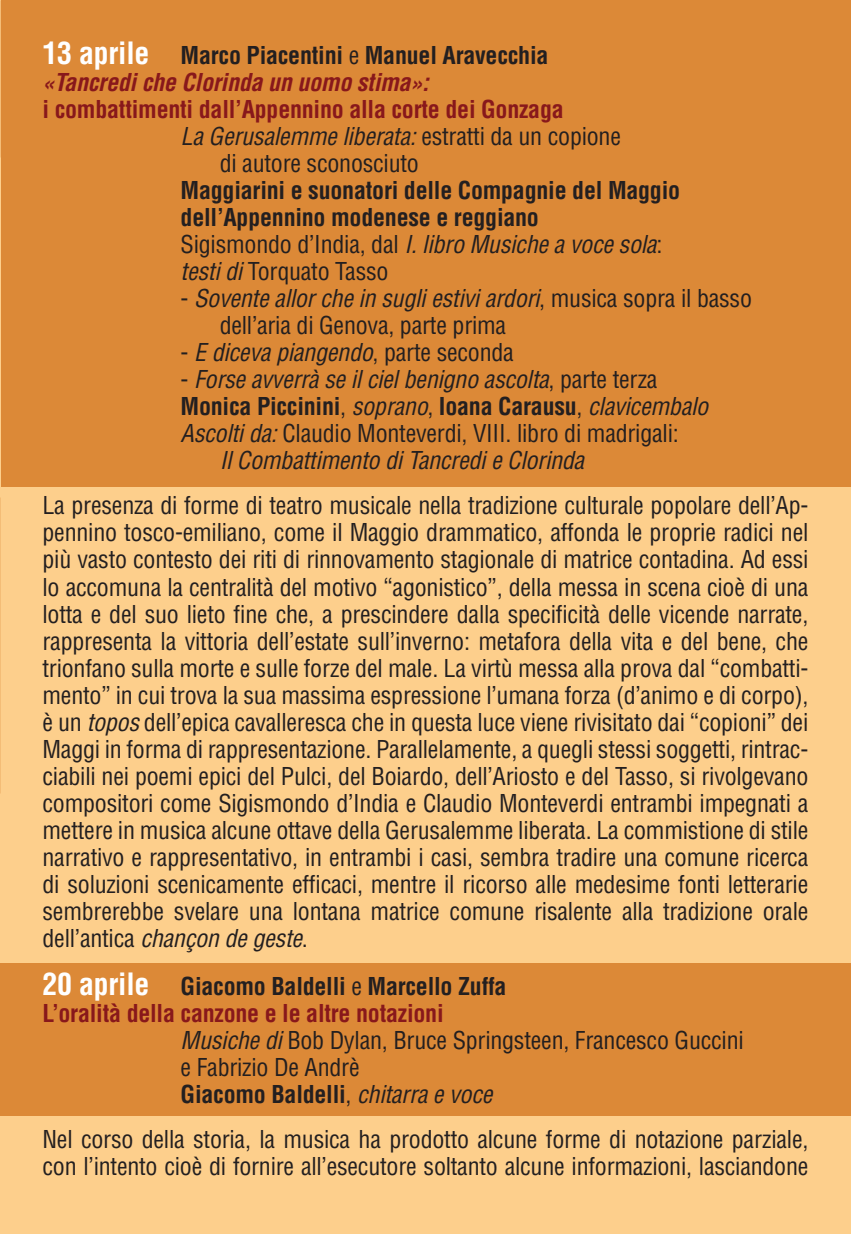
<style>
.page{position:relative;width:851px;height:1234px;background:#fff}
.page>*{position:absolute;margin:0;border:0;box-sizing:border-box;transform-origin:0 0}
.t1{font:condensed 24px/27px "Helvetica LT Std";letter-spacing:-.01em;color:#231f20}
.t2{font:700 condensed 24px/27px "Helvetica LT Std";letter-spacing:-.01em;color:#231f20}
.t3{font:italic condensed 24px "Helvetica LT Std";letter-spacing:-.01em;color:#231f20}
.t4{font:700 condensed 24px "Helvetica LT Std";letter-spacing:-.01em;color:#88181b}
.t5{font:italic 700 condensed 24px/27px "Helvetica LT Std";letter-spacing:-.01em;color:#88181b}
.s1{font-style:normal;font-size:30px;color:#fff}
.s2{font-style:normal;color:#231f20}
.s3{font-weight:400;font-style:normal;color:#231f20}
.s4{font-style:normal}
.s5{font-weight:400}
.s6{font-weight:400;font-style:italic}
.s7{font-style:italic}
.s8{font-size:30px;color:#fff}
</style>
<div class="page">
<div style="left:0;top:0;width:850px;height:1233px;background:#fdcf8c"></div>
<div style="left:2px;top:0;width:848px;height:486px;background:#dc8937"></div>
<div style="left:0;top:962px;width:850px;height:153px;background:#dc8937"></div>
<p class="t5" style="left:43px;top:42px;width:507px"><span class="s1">13 aprile</span> <span class="s2">Marco Piacentini</span> <span class="s3">e</span> <span class="s2">Manuel Aravecchia </span>«Tancredi che Clorinda un uomo stima»:</p>
<p class="t4" style="left:43px;top:94px;width:522px">i combattimenti dall’Appennino alla corte dei Gonzaga</p>
<p class="t3" style="left:181px;top:121px;width:442px">La Gerusalemme liberata: <span class="s4">estratti da un copione</span></p>
<p class="t1" style="left:220px;top:150px;width:201px">di autore sconosciuto</p>
<p class="t2" style="left:181px;top:177px;width:501px">Maggiarini e suonatori delle Compagnie del Maggio dell’Appennino modenese e reggiano<br><span class="s5">Sigismondo d’India, dal</span> <span class="s6">I. libro Musiche a voce sola</span><span class="s5">: </span><span class="s6">testi di</span> <span class="s5">Torquato Tasso</span></p>
<p class="t1" style="left:220px;top:285px;width:534px;text-indent:-39px">- <span class="s7">Sovente allor che in sugli estivi ardori</span>, musica sopra il basso dell’aria di Genova, parte prima</p>
<p class="t3" style="left:181px;top:337px;width:335px"><span class="s4">-</span> E diceva piangendo<span class="s4">, parte seconda</span></p>
<p class="t3" style="left:181px;top:364px;width:478px"><span class="s4">-</span> Forse avverrà se il ciel benigno ascolta<span class="s4">, parte terza</span></p>
<p class="t2" style="left:181px;top:393px;width:529px">Monica Piccinini<span class="s5">,</span> <span class="s6">soprano</span><span class="s5">,</span> Ioana Carausu<span class="s5">,</span> <span class="s6">clavicembalo</span></p>
<p class="t1" style="left:181px;top:420px;width:499px"><span class="s7">Ascolti da:</span> Claudio Monteverdi, VIII. libro di madrigali:</p>
<p class="t3" style="left:220px;top:445px;width:366px">Il Combattimento di Tancredi e Clorinda</p>
<p class="t1" style="left:43px;top:492px;width:767px;text-align:justify">La presenza di forme di teatro musicale nella tradizione culturale popolare dell’Ap&shy;pennino tosco-emiliano, come il Maggio drammatico, affonda le proprie radici nel più vasto contesto dei riti di rinnovamento stagionale di matrice contadina. Ad essi lo accomuna la centralità del motivo “agonistico”, della messa in scena cioè di una lotta e del suo lieto fine che, a prescindere dalla specificità delle vicende narrate, rappresenta la vittoria dell’estate sull’inverno: metafora della vita e del bene, che trionfano sulla morte e sulle forze del male. La virtù messa alla prova dal “combatti&shy;mento” in cui trova la sua massima espressione l’umana forza (d’animo e di corpo), è un <span class="s7">topos</span> dell’epica cavalleresca che in questa luce viene rivisitato dai “copioni” dei Maggi in forma di rappresentazione. Parallelamente, a quegli stessi soggetti, rintrac&shy;ciabili nei poemi epici del Pulci, del Boiardo, dell’Ariosto e del Tasso, si rivolgevano compositori come Sigismondo d’India e Claudio Monteverdi entrambi impegnati a mettere in musica alcune ottave della Gerusalemme liberata. La commistione di stile narrativo e rappresentativo, in entrambi i casi, sembra tradire una comune ricerca di soluzioni scenicamente efficaci, mentre il ricorso alle medesime fonti letterarie sembrerebbe svelare una lontana matrice comune risalente alla tradizione orale dell’antica <span class="s7">chançon de geste</span>.</p>
<p class="t2" style="left:43px;top:972px;width:465px"><span class="s8">20 aprile</span> Giacomo Baldelli <span class="s5">e</span> Marcello Zuffa</p>
<p class="t4" style="left:43px;top:997px;width:402px">L’oralità della canzone e le altre notazioni</p>
<p class="t1" style="left:181px;top:1026px;width:564px"><span class="s7">Musiche di</span> Bob Dylan, Bruce Springsteen, Francesco Guccini</p>
<p class="t1" style="left:181px;top:1053px;width:180px">e Fabrizio De Andrè</p>
<p class="t2" style="left:181px;top:1080px;width:313px">Giacomo Baldelli<span class="s5">,</span> <span class="s6">chitarra e voce</span></p>
<p class="t1" style="left:43px;top:1125px;width:767px">Nel corso della storia, la musica ha prodotto alcune forme di notazione parziale, con l’intento cioè di fornire all’esecutore soltanto alcune informazioni, lasciandone</p>
</div>
